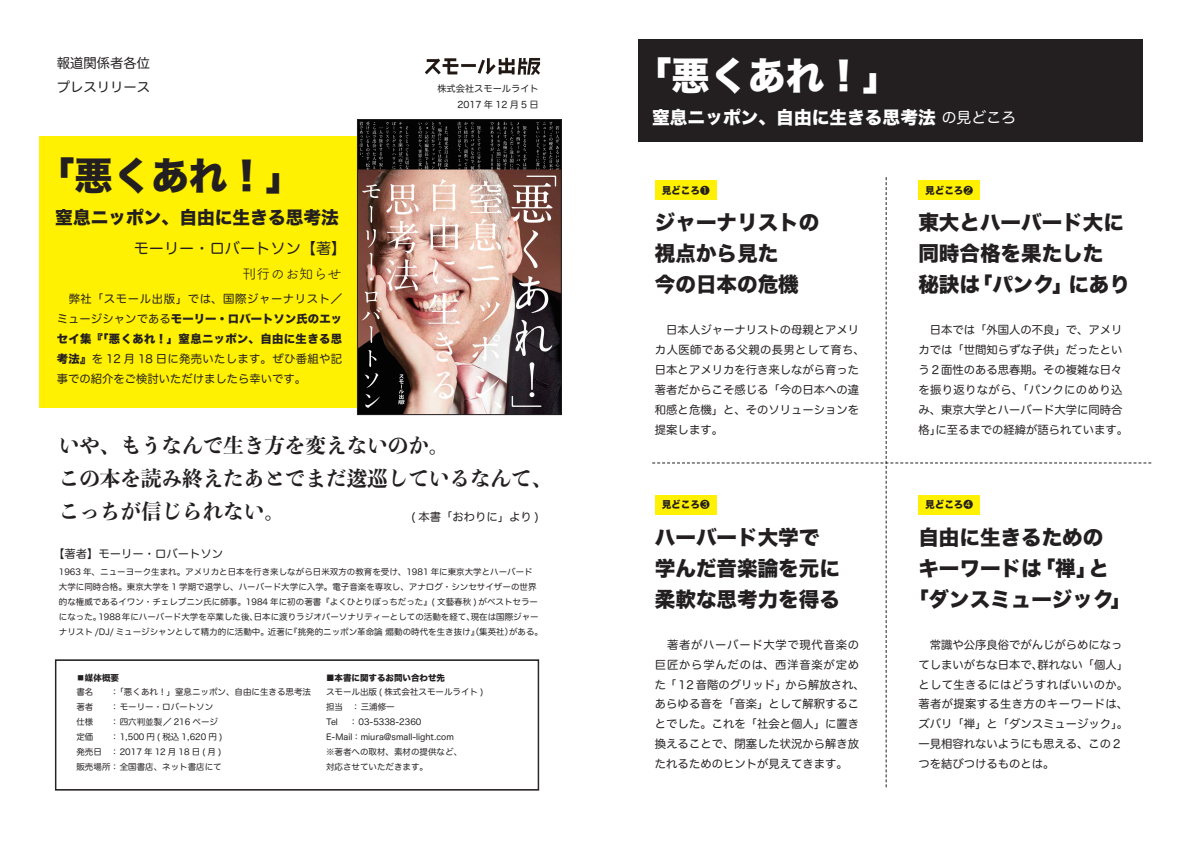
<style>
.page{position:relative;width:1191px;height:842px;background:#fff}
.page>*{position:absolute;margin:0;border:0;box-sizing:border-box;transform-origin:0 0}
.t1{font:38.3px "Hira Kaku Std W8";color:#231f20}
.t2{font:38.3px "Hira Kaku Std W8";color:#fff}
.t3{font:20.6px/31px "Hira Kaku Std W8";color:#231f20}
.t4{font:800 20.6px/33.4px "Toppan Bunkyu Midashi Mincho Std N";color:#231f20}
.t5{font:17.7px "Hira Kaku Std W8";color:#fff}
.t6{font:17.7px "Hira Kaku Std W8";color:#231f20}
.t7{font:15.2px "Hira Maru Pro W4";color:#231f20}
.t8{font:14.2px "Tsuku A Rd Gothic";color:#231f20}
.t9{font:13.3px/23.3px "Hira Maru Pro W4";color:#231f20}
.t10{font:11.3px/19.8px "Hira Maru Pro W4";color:#231f20}
.t11{font:11.3px/19.8px "Hira Kaku Std N W8";letter-spacing:.035em;color:#231f20}
.t12{font:11.3px "Hira Maru Pro W4";letter-spacing:.055em;color:#231f20}
.t13{font:9.6px "Hira Kaku Std W8";color:#231f20}
.t14{font:9.2px/16.1px "Hira Maru Pro W4";color:#231f20;text-align:right}
.t15{font:8.5px/14.9px "Hira Maru Pro W4";color:#231f20}
.t16{font:8.5px "Hira Kaku Std W8";color:#231f20}
.t17{font:800 8.5px "Toppan Bunkyu Midashi Gothic Std N";color:#231f20}
.s1{font-family:"Hira Maru Pro W4"}
.s2{font-family:"Hira Kaku Std N W8"}
.s3{font-family:"Hira Maru Pro W4";font-size:14.9px}
</style>
<div class="page">
<svg style="left:55px;top:660px;width:484px;height:130px"></svg>
<div style="left:56px;top:660px;width:482px;height:130px;border:1px solid #231f20"></div>
<div style="left:40px;top:136px;width:499px;height:272px;background:#fff101"></div>
<img style="left:424px;top:57px;width:117px;height:18px">
<img style="left:359px;top:121px;width:200px;height:292px">
<div style="left:357px;top:119px;width:204px;height:296px;border:1px solid #231f20"></div>
<svg style="left:652px;top:177px;width:499px;height:610px"></svg>
<div style="left:638px;top:40px;width:504px;height:102px;background:#231f20"></div>
<p class="t9" style="left:57px;top:51px;width:95px">報道関係者各位プレスリリース</p>
<h1 class="t1" style="left:36px;top:154px;width:269px">「悪くあれ！」</h1>
<h3 class="t6" style="left:55px;top:207px;width:285px">窒息ニッポン、自由に生きる思考法</h3>
<h3 class="t7" style="left:134px;top:235px;width:214px">モーリー・ロバートソン【著】</h3>
<p class="t8" style="left:242px;top:263px;width:101px">刊行のお知らせ</p>
<p class="t12" style="left:57px;top:289px;width:287px">　弊社「スモール出版」では、国際ジャーナリスト／</p>
<p class="t11" style="left:57px;top:309px;width:287px"><span class="s1">ミュージシャンである</span>モーリー・ロバートソン氏のエッセイ集『「悪くあれ！」窒息ニッポン、自由に生きる思</p>
<p class="t10" style="left:57px;top:348px;width:287px"><span class="s2">考法』</span>を 12 月 18 日に発売いたします。ぜひ番組や記事での紹介をご検討いただけましたら幸いです。</p>
<p class="t14" style="left:437px;top:80px;width:103px">株式会社スモールライト<br>2017年12月5日</p>
<h2 class="t4" style="left:59px;top:427px;width:495px">いや、もうなんで生き方を変えないのか。<br>この本を読み終えたあとでまだ逡巡しているなんて、こっちが信じられない。</h2>
<p class="t10" style="left:411px;top:506px;width:129px">( 本書「おわりに」より )</p>
<p class="t10" style="left:53px;top:543px;width:172px">【著者】モーリー・ロバートソン</p>
<p class="t15" style="left:59px;top:564px;width:486px">1963 年、ニューヨーク生まれ。アメリカと日本を行き来しながら日米双方の教育を受け、1981 年に東京大学とハーバード大学に同時合格。東京大学を 1 学期で退学し、ハーバード大学に入学。電子音楽を専攻し、アナログ・シンセサイザーの世界的な権威であるイワン・チェレプニン氏に師事。1984 年に初の著書『よくひとりぼっちだった』( 文藝春秋 ) がベストセラーになった。1988 年にハーバード大学を卒業した後、日本に渡りラジオパーソナリティーとしての活動を経て、現在は国際ジャーナリスト /DJ/ ミュージシャンとして精力的に活動中。近著に『挑発的ニッポン革命論 煽動の時代を生き抜け』（集英社）がある。</p>
<p class="t17" style="left:76px;top:671px;width:44px">■媒体概要</p>
<p class="t15" style="left:76px;top:684px;width:236px">書名　　： 「悪くあれ！」窒息ニッポン、自由に生きる思考法著者　　： モーリー・ロバートソン<br>仕様　　： 四六判並製／ 216 ページ<br>定価　　： 1,500 円 ( 税込 1,620 円 )<br>発売日　： 2017 年 12 月 18 日 ( 月 )<br>販売場所： 全国書店、ネット書店にて</p>
<p class="t16" style="left:326px;top:673px;width:121px">■本書に関するお問い合わせ先</p>
<p class="t15" style="left:326px;top:684px;width:159px">スモール出版 ( 株式会社スモールライト )担当　： 三浦修一<br>Tel 　： 03-5338-2360<br>E-Mail：miura@small-light.com<br>※著者への取材、素材の提供など、<br>対応させていただきます。</p>
<h1 class="t2" style="left:633px;top:55px;width:269px">「悪くあれ！」</h1>
<h3 class="t5" style="left:652px;top:108px;width:365px">窒息ニッポン、自由に生きる思考法 <span class="s3">の見どころ</span></h3>
<p class="t13" style="left:661px;top:185px;width:50px">見どころ<span class="s1">❶</span></p>
<h2 class="t3" style="left:655px;top:207px;width:166px">ジャーナリストの視点から見た<br>今の日本の危機</h2>
<p class="t10" style="left:655px;top:319px;width:211px">　日本人ジャーナリストの母親とアメリカ人医師である父親の長男として育ち、日本とアメリカを行き来しながら育った著者だからこそ感じる「今の日本への違和感と危機」と、そのソリューションを提案します。</p>
<p class="t13" style="left:925px;top:185px;width:50px">見どころ<span class="s1">❷</span></p>
<h2 class="t3" style="left:918px;top:207px;width:213px">東大とハーバード大に同時合格を果たした<br>秘訣は「パンク」にあり</h2>
<p class="t10" style="left:918px;top:319px;width:211px">　日本では「外国人の不良」で、アメリカでは「世間知らずな子供」だったという２面性のある思春期。その複雑な日々を振り返りながら、「パンクにのめり込み、東京大学とハーバード大学に同時合格」に至るまでの経緯が語られています。</p>
<p class="t13" style="left:661px;top:499px;width:50px">見どころ<span class="s1">❸</span></p>
<p class="t13" style="left:925px;top:499px;width:50px">見どころ<span class="s1">❹</span></p>
<h2 class="t3" style="left:655px;top:522px;width:186px">ハーバード大学で学んだ音楽論を元に柔軟な思考力を得る</h2>
<h2 class="t3" style="left:918px;top:522px;width:186px">自由に生きるための</h2>
<h2 class="t3" style="left:918px;top:553px;width:192px">キーワードは「禅」と</h2>
<h2 class="t3" style="left:908px;top:584px;width:225px">「ダンスミュージック」</h2>
<p class="t10" style="left:655px;top:634px;width:211px">　著者がハーバード大学で現代音楽の巨匠から学んだのは、西洋音楽が定めた「１２音階のグリッド」から解放され、あらゆる音を「音楽」として解釈することでした。これを「社会と個人」に置き換えることで、閉塞した状況から解き放たれるためのヒントが見えてきます。</p>
<p class="t10" style="left:918px;top:634px;width:211px">　常識や公序良俗でがんじがらめになってしまいがちな日本で、群れない「個人」として生きるにはどうすればいいのか。著者が提案する生き方のキーワードは、ズバリ「禅」と「ダンスミュージック」。一見相容れないようにも思える、この２つを結びつけるものとは。</p>
</div>
